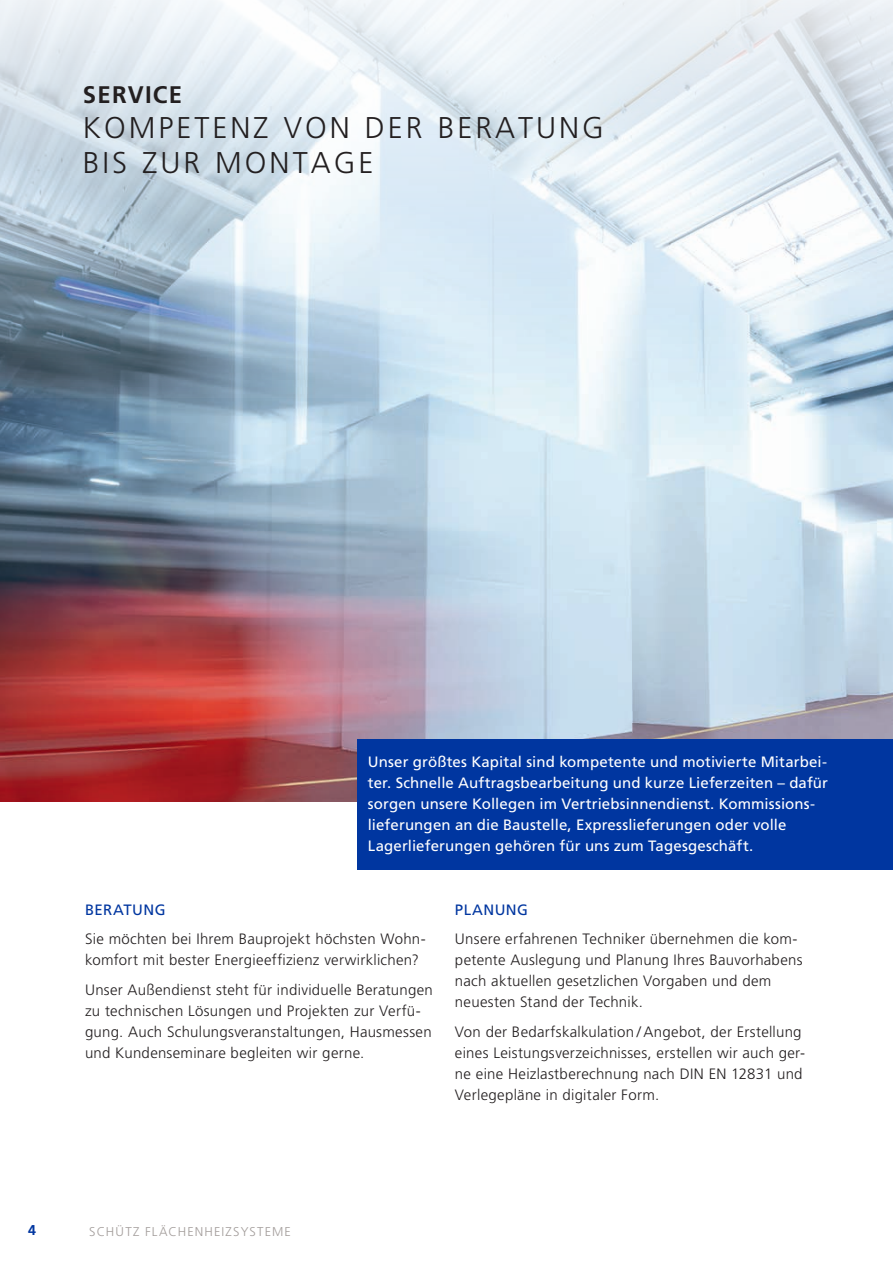
<style>
.page{position:relative;width:893px;height:1263px;background:#fff}
.page>*{position:absolute;margin:0;border:0;box-sizing:border-box;transform-origin:0 0}
.t1{font:300 30px/35.1px "Frutiger LT Pro";letter-spacing:.1em;color:#231f20}
.t2{font:700 24px "Frutiger LT Pro";letter-spacing:.05em;color:#231f20}
.t3{font:300 15px/21px "Frutiger LT Pro";letter-spacing:.02em;color:#231f20}
.t4{font:15px/21px "Frutiger LT Pro";letter-spacing:.01em;color:#fff}
.t5{font:15px "Frutiger LT Pro";letter-spacing:.025em;color:#0036a0}
.t6{font:700 14.25px "Frutiger LT Pro";color:#0036a0}
.t7{font:300 12.75px "Frutiger LT Pro";letter-spacing:.09em;color:#a39d9b}
</style>
<div class="page">
<img style="left:0;top:398px;width:893px;height:404px">
<svg style="left:0;top:0;width:893px;height:398px"></svg>
<div style="left:357px;top:739px;width:536px;height:130px;background:#0036a0"></div>
<h2 class="t2" style="left:83px;top:80px;width:101px">SERVICE</h2>
<h1 class="t1" style="left:83px;top:110px;width:522px">KOMPETENZ VON DER BERATUNG<br>BIS ZUR MONTAGE</h1>
<p class="t4" style="left:368px;top:751px;width:462px">Unser größtes Kapital sind kompetente und motivierte Mitarbei&shy;ter. Schnelle Auftragsbearbeitung und kurze Lieferzeiten – dafür sorgen unsere Kollegen im Vertriebsinnendienst. Kommissions&shy;lieferungen an die Baustelle, Expresslieferungen oder volle Lagerlieferungen gehören für uns zum Tagesgeschäft.</p>
<p class="t5" style="left:85px;top:901px;width:82px">BERATUNG</p>
<p class="t3" style="left:85px;top:928px;width:342px">Sie möchten bei Ihrem Bauprojekt höchsten Wohn&shy;komfort mit bester Energieeffizienz verwirklichen?</p>
<p class="t3" style="left:85px;top:979px;width:349px">Unser Außendienst steht für individuelle Beratungen zu technischen Lösungen und Projekten zur Verfü&shy;gung. Auch Schulungsveranstaltungen, Hausmessen und Kundenseminare begleiten wir gerne.</p>
<p class="t5" style="left:455px;top:901px;width:74px">PLANUNG</p>
<p class="t3" style="left:455px;top:928px;width:349px">Unsere erfahrenen Techniker übernehmen die kom&shy;petente Auslegung und Planung Ihres Bauvorhabens nach aktuellen gesetzlichen Vorgaben und dem neuesten Stand der Technik.</p>
<p class="t3" style="left:455px;top:1021px;width:352px">Von der Bedarfskalkulation /Angebot, der Erstellung eines Leistungsverzeichnisses, erstellen wir auch ger&shy;ne eine Heizlastberechnung nach DIN EN 12831 und Verlegepläne in digitaler Form.</p>
<p class="t6" style="left:28px;top:1222px;width:9px">4</p>
<p class="t7" style="left:89px;top:1224px;width:203px">SCHÜTZ FLÄCHENHEIZSYSTEME</p>
</div>
